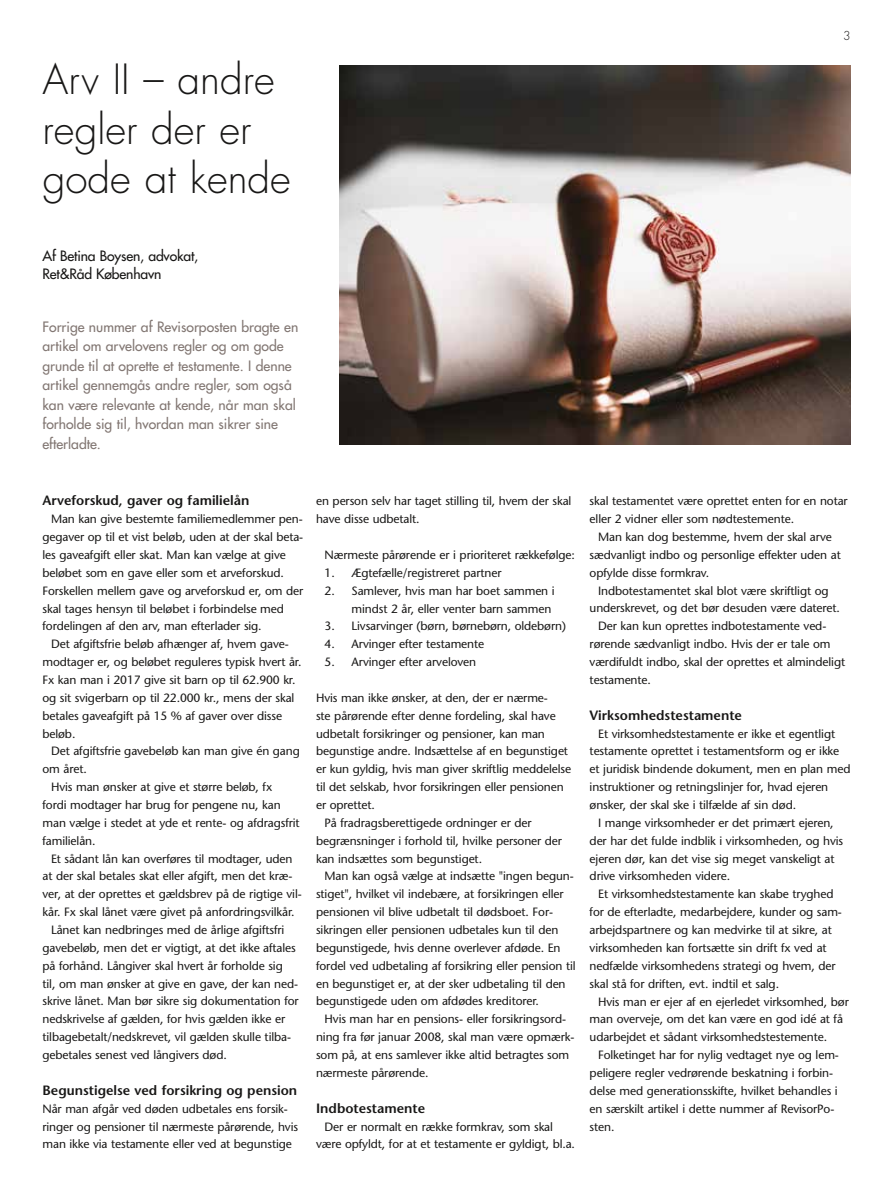
<style>
.page{position:relative;width:893px;height:1191px;background:#fff}
.page>*{position:absolute;margin:0;border:0;box-sizing:border-box;transform-origin:0 0}
.t1{font:300 40.5px/49.5px "Futura";color:#181716}
.t2{font:13.95px/19.5px "Futura";color:#827773}
.t3{font:13.95px/18px "Futura";letter-spacing:-.01em;color:#181716}
.t4{font:600 13.5px "Stone Sans";color:#181716}
.t5{font:12px/17.9px "Stone Sans";letter-spacing:-.01em;color:#181716}
.t6{font:300 12px "Futura";color:#181716}
</style>
<div class="page">
<img style="left:339px;top:65px;width:511px;height:379px">
<h1 class="t1" style="left:43px;top:56px;width:250px">Arv II – andre regler der er gode at kende</h1>
<p class="t3" style="left:43px;top:247px;width:157px">Af Betina Boysen, advokat,<br>Ret&amp;Råd København</p>
<p class="t2" style="left:43px;top:317px;width:257px">Forrige nummer af Revisorposten bragte en artikel om arvelovens regler og om gode grunde til at oprette et testamente. I denne artikel gennemgås andre regler, som også kan være relevante at kende, når man skal forholde sig til, hvordan man sikrer sine efterladte.</p>
<p class="t6" style="left:843px;top:28px;width:9px">3</p>
<p class="t4" style="left:43px;top:492px;width:209px">Arveforskud, gaver og familielån</p>
<p class="t5" style="left:43px;top:510px;width:262px;text-indent:9px">Man kan give bestemte familiemedlemmer pen&shy;gegaver op til et vist beløb, uden at der skal beta&shy;les gaveafgift eller skat. Man kan vælge at give beløbet som en gave eller som et arveforskud.<br>Forskellen mellem gave og arveforskud er, om der skal tages hensyn til beløbet i forbindelse med fordelingen af den arv, man efterlader sig.</p>
<p class="t5" style="left:43px;top:635px;width:261px;text-indent:9px">Det afgiftsfrie beløb afhænger af, hvem gave&shy;modtager er, og beløbet reguleres typisk hvert år.<br>Fx kan man i 2017 give sit barn op til 62.900 kr. og sit svigerbarn op til 22.000 kr., mens der skal betales gaveafgift på 15 % af gaver over disse beløb.</p>
<p class="t5" style="left:51px;top:742px;width:250px">Det afgiftsfrie gavebeløb kan man give én gang</p>
<p class="t5" style="left:43px;top:760px;width:46px">om året.</p>
<p class="t5" style="left:51px;top:778px;width:223px">Hvis man ønsker at give et større beløb, fx</p>
<p class="t5" style="left:43px;top:796px;width:240px">fordi modtager har brug for pengene nu, kan</p>
<p class="t5" style="left:43px;top:813px;width:259px">man vælge i stedet at yde et rente- og afdragsfrit</p>
<p class="t5" style="left:43px;top:831px;width:55px">familielån.</p>
<p class="t5" style="left:51px;top:849px;width:243px">Et sådant lån kan overføres til modtager, uden</p>
<p class="t5" style="left:43px;top:867px;width:251px">at der skal betales skat eller afgift, men det kræ-</p>
<p class="t5" style="left:43px;top:885px;width:261px">ver, at der oprettes et gældsbrev på de rigtige vil-</p>
<p class="t5" style="left:43px;top:903px;width:254px">kår. Fx skal lånet være givet på anfordringsvilkår.</p>
<p class="t5" style="left:51px;top:921px;width:235px">Lånet kan nedbringes med de årlige afgiftsfri</p>
<p class="t5" style="left:43px;top:938px;width:255px">gavebeløb, men det er vigtigt, at det ikke aftales</p>
<p class="t5" style="left:43px;top:956px;width:242px">på forhånd. Långiver skal hvert år forholde sig</p>
<p class="t5" style="left:43px;top:974px;width:257px">til, om man ønsker at give en gave, der kan ned-</p>
<p class="t5" style="left:43px;top:992px;width:258px">skrive lånet. Man bør sikre sig dokumentation for</p>
<p class="t5" style="left:43px;top:1010px;width:244px">nedskrivelse af gælden, for hvis gælden ikke er</p>
<p class="t5" style="left:43px;top:1028px;width:250px">tilbagebetalt/nedskrevet, vil gælden skulle tilba-</p>
<p class="t5" style="left:43px;top:1046px;width:186px">gebetales senest ved långivers død.</p>
<p class="t4" style="left:43px;top:1082px;width:256px">Begunstigelse ved forsikring og pension</p>
<p class="t5" style="left:43px;top:1099px;width:257px">Når man afgår ved døden udbetales ens forsik&shy;ringer og pensioner til nærmeste pårørende, hvis man ikke via testamente eller ved at begunstige</p>
<p class="t5" style="left:316px;top:492px;width:257px">en person selv har taget stilling til, hvem der skal have disse udbetalt.</p>
<p class="t5" style="left:325px;top:546px;width:252px">Nærmeste pårørende er i prioriteret rækkefølge:</p>
<p class="t5" style="left:325px;top:563px;width:178px">1. Ægtefælle/registreret partner</p>
<p class="t5" style="left:325px;top:581px;width:232px;text-align:right">2. Samlever, hvis man har boet sammen i mindst 2 år, eller venter barn sammen</p>
<p class="t5" style="left:325px;top:617px;width:243px">3. Livsarvinger (børn, børnebørn, oldebørn)</p>
<p class="t5" style="left:325px;top:635px;width:161px">4. Arvinger efter testamente</p>
<p class="t5" style="left:325px;top:653px;width:153px">5. Arvinger efter arveloven</p>
<p class="t5" style="left:316px;top:688px;width:233px">Hvis man ikke ønsker, at den, der er nærme-</p>
<p class="t5" style="left:316px;top:706px;width:241px">ste pårørende efter denne fordeling, skal have</p>
<p class="t5" style="left:316px;top:724px;width:230px">udbetalt forsikringer og pensioner, kan man</p>
<p class="t5" style="left:316px;top:742px;width:253px">begunstige andre. Indsættelse af en begunstiget</p>
<p class="t5" style="left:316px;top:760px;width:257px">er kun gyldig, hvis man giver skriftlig meddelelse</p>
<p class="t5" style="left:316px;top:778px;width:249px">til det selskab, hvor forsikringen eller pensionen</p>
<p class="t5" style="left:316px;top:796px;width:60px">er oprettet.</p>
<p class="t5" style="left:325px;top:813px;width:209px">På fradragsberettigede ordninger er der</p>
<p class="t5" style="left:316px;top:831px;width:248px">begrænsninger i forhold til, hvilke personer der</p>
<p class="t5" style="left:316px;top:849px;width:168px">kan indsættes som begunstiget.</p>
<p class="t5" style="left:325px;top:867px;width:251px">Man kan også vælge at indsætte "ingen begun-</p>
<p class="t5" style="left:316px;top:885px;width:249px">stiget", hvilket vil indebære, at forsikringen eller</p>
<p class="t5" style="left:316px;top:903px;width:238px">pensionen vil blive udbetalt til dødsboet. For-</p>
<p class="t5" style="left:316px;top:921px;width:244px">sikringen eller pensionen udbetales kun til den</p>
<p class="t5" style="left:316px;top:938px;width:246px">begunstigede, hvis denne overlever afdøde. En</p>
<p class="t5" style="left:316px;top:956px;width:261px">fordel ved udbetaling af forsikring eller pension til</p>
<p class="t5" style="left:316px;top:974px;width:251px">en begunstiget er, at der sker udbetaling til den</p>
<p class="t5" style="left:316px;top:992px;width:224px">begunstigede uden om afdødes kreditorer.</p>
<p class="t5" style="left:325px;top:1010px;width:243px">Hvis man har en pensions- eller forsikringsord-</p>
<p class="t5" style="left:316px;top:1028px;width:260px">ning fra før januar 2008, skal man være opmærk-</p>
<p class="t5" style="left:316px;top:1046px;width:255px">som på, at ens samlever ikke altid betragtes som</p>
<p class="t5" style="left:316px;top:1063px;width:114px">nærmeste pårørende.</p>
<p class="t4" style="left:316px;top:1099px;width:111px">Indbotestamente</p>
<p class="t5" style="left:316px;top:1117px;width:260px;text-indent:9px">Der er normalt en række formkrav, som skal være opfyldt, for at et testamente er gyldigt, bl.a.</p>
<p class="t5" style="left:590px;top:492px;width:260px">skal testamentet være oprettet enten for en notar eller 2 vidner eller som nødtestemente.</p>
<p class="t5" style="left:590px;top:528px;width:253px;text-indent:9px">Man kan dog bestemme, hvem der skal arve sædvanligt indbo og personlige effekter uden at opfylde disse formkrav.</p>
<p class="t5" style="left:598px;top:581px;width:232px">Indbotestamentet skal blot være skriftligt og</p>
<p class="t5" style="left:590px;top:599px;width:252px">underskrevet, og det bør desuden være dateret.</p>
<p class="t5" style="left:598px;top:617px;width:230px">Der kan kun oprettes indbotestamente ved-</p>
<p class="t5" style="left:590px;top:635px;width:242px">rørende sædvanligt indbo. Hvis der er tale om</p>
<p class="t5" style="left:590px;top:653px;width:257px">værdifuldt indbo, skal der oprettes et almindeligt</p>
<p class="t5" style="left:590px;top:671px;width:63px">testamente.</p>
<p class="t4" style="left:590px;top:707px;width:154px">Virksomhedstestamente</p>
<p class="t5" style="left:590px;top:724px;width:262px;text-indent:9px">Et virksomhedstestamente er ikke et egentligt testamente oprettet i testamentsform og er ikke et juridisk bindende dokument, men en plan med instruktioner og retningslinjer for, hvad ejeren ønsker, der skal ske i tilfælde af sin død.</p>
<p class="t5" style="left:590px;top:813px;width:255px;text-indent:9px">I mange virksomheder er det primært ejeren, der har det fulde indblik i virksomheden, og hvis ejeren dør, kan det vise sig meget vanskeligt at drive virksomheden videre.</p>
<p class="t5" style="left:590px;top:885px;width:254px;text-indent:9px">Et virksomhedstestamente kan skabe tryghed for de efterladte, medarbejdere, kunder og sam&shy;arbejdspartnere og kan medvirke til at sikre, at virksomheden kan fortsætte sin drift fx ved at nedfælde virksomhedens strategi og hvem, der skal stå for driften, evt. indtil et salg.</p>
<p class="t5" style="left:590px;top:992px;width:261px;text-indent:9px">Hvis man er ejer af en ejerledet virksomhed, bør man overveje, om det kan være en god idé at få udarbejdet et sådant virksomhedstestemente.</p>
<p class="t5" style="left:590px;top:1046px;width:251px;text-indent:9px">Folketinget har for nylig vedtaget nye og lem&shy;peligere regler vedrørende beskatning i forbin&shy;delse med generationsskifte, hvilket behandles i en særskilt artikel i dette nummer af RevisorPo&shy;sten.</p>
</div>
